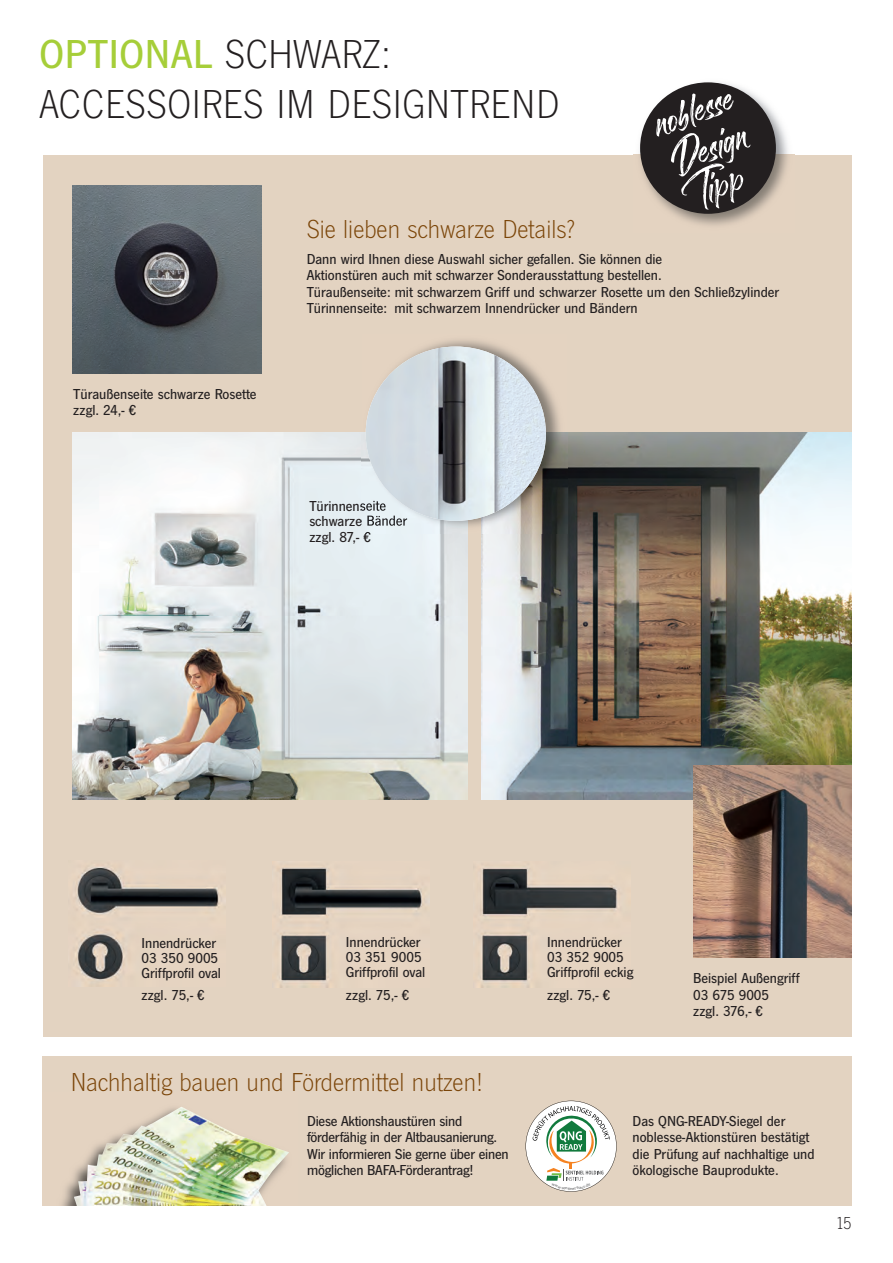
<style>
.page{position:relative;width:893px;height:1263px;background:#fff}
.page>*{position:absolute;margin:0;border:0;box-sizing:border-box;transform-origin:0 0}
.t1{font:52.2px/39.2px "Sandbrush";color:#fff;text-align:justify}
.t2{font:300 42px/49.5px "News Got T";letter-spacing:.015em;color:#231f20}
.t3{font:300 27px "News Got T";color:#7b4509}
.t4{font:300 27px "News Got T";color:#7b4508}
.t5{font:300 18px "News Got T";color:#231f20}
.t6{font:500 15px/16.5px "News Got T";color:#231f20}
.t7{font:4.2px "Myriad Pro";color:#57585a}
.s1{font-weight:500;color:#a6ce39}
</style>
<div class="page">
<div style="left:43px;top:155px;width:809px;height:882px;background:#e3d3c1"></div>
<img style="left:72px;top:432px;width:396px;height:368px">
<img style="left:72px;top:185px;width:189px;height:189px">
<img style="left:634px;top:82px;width:160px;height:143px">
<div style="left:640px;top:82px;width:136px;height:132px;background:#231f20;border-radius:50%"></div>
<img style="left:75px;top:867px;width:151px;height:113px">
<img style="left:277px;top:868px;width:153px;height:119px">
<img style="left:477px;top:868px;width:142px;height:119px">
<div style="left:43px;top:1056px;width:809px;height:150px;background:#e3d3c1"></div>
<img style="left:42px;top:1092px;width:32px;height:114px">
<img style="left:74px;top:1107px;width:215px;height:99px">
<img style="left:482px;top:432px;width:369px;height:368px">
<img style="left:693px;top:765px;width:159px;height:193px">
<img style="left:365px;top:340px;width:195px;height:193px">
<img style="left:362px;top:432px;width:106px;height:101px">
<svg style="left:362px;top:501px;width:13px;height:25px"></svg>
<img style="left:482px;top:432px;width:85px;height:101px">
<img style="left:366px;top:346px;width:180px;height:175px;border-radius:50%">
<svg style="left:526px;top:1101px;width:91px;height:91px"></svg>
<h2 class="t2" style="left:40px;top:29px;width:521px"><span class="s1">OPTIONAL</span> SCHWARZ:<br>ACCESSOIRES IM DESIGNTREND</h2>
<h1 class="t1" style="left:644px;top:100px;width:84px;rotate:-20deg">noblesse Design Tipp</h1>
<p class="t6" style="left:73px;top:385px;width:185px">Türaußenseite schwarze Rosette zzgl. 24,- €</p>
<h3 class="t4" style="left:307px;top:213px;width:270px">Sie lieben schwarze Details?</h3>
<p class="t6" style="left:307px;top:250px;width:474px">Dann wird Ihnen diese Auswahl sicher gefallen. Sie können die<br>Aktionstüren auch mit schwarzer Sonderausstattung bestellen.<br>Türaußenseite: mit schwarzem Griff und schwarzer Rosette um den Schließzylinder Türinnenseite: mit schwarzem Innendrücker und Bändern</p>
<p class="t6" style="left:309px;top:498px;width:99px;line-height:15px">Türinnenseite schwarze Bänder</p>
<p class="t6" style="left:309px;top:529px;width:63px">zzgl. 87,- €</p>
<p class="t6" style="left:142px;top:935px;width:81px;line-height:15px">Innendrücker<br>03 350 9005<br>Griffprofil oval</p>
<p class="t6" style="left:142px;top:987px;width:65px">zzgl. 75,- €</p>
<p class="t6" style="left:346px;top:934px;width:81px;line-height:15px">Innendrücker<br>03 351 9005<br>Griffprofil oval</p>
<p class="t6" style="left:346px;top:986px;width:65px">zzgl. 75,- €</p>
<h3 class="t3" style="left:71px;top:1066px;width:414px">Nachhaltig bauen und Fördermittel nutzen!</h3>
<p class="t6" style="left:307px;top:1112px;width:203px">Diese Aktionshaustüren sind förderfähig in der Altbausanierung.<br>Wir informieren Sie gerne über einen möglichen BAFA-Förderantrag!</p>
<p class="t6" style="left:547px;top:935px;width:88px;line-height:15px">Innendrücker<br>03 352 9005<br>Griffprofil eckig</p>
<p class="t6" style="left:547px;top:986px;width:65px">zzgl. 75,- €</p>
<p class="t6" style="left:693px;top:970px;width:108px">Beispiel Außengriff<br>03 675 9005<br>zzgl. 376,- €</p>
<p class="t7" style="left:570px;top:1187px;width:4px">n</p>
<p class="t6" style="left:633px;top:1112px;width:183px">Das QNG-READY-Siegel der noblesse-Aktionstüren bestätigt die Prüfung auf nachhaltige und ökologische Bauprodukte.</p>
<p class="t5" style="left:836px;top:1212px;width:18px">15</p>
</div>
